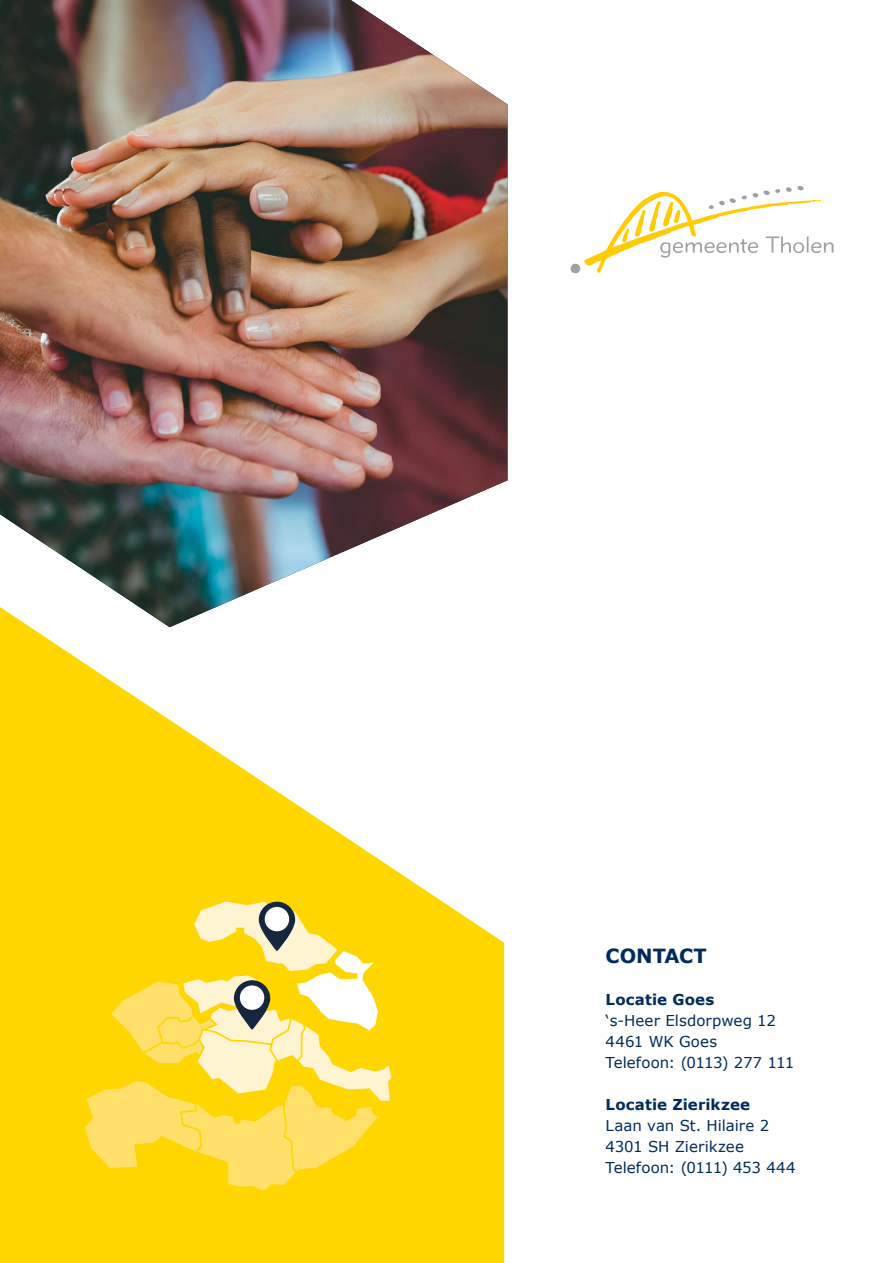
<style>
.page{position:relative;width:893px;height:1263px;background:#fff}
.page>*{position:absolute;margin:0;border:0;box-sizing:border-box;transform-origin:0 0}
.t1{font:700 19.5px "Verdana";letter-spacing:-.005em;color:#002b5c}
.t2{font:15px/21px "Verdana";color:#002b5c}
.t3{font:700 15px "Verdana";letter-spacing:.01em;color:#002b5c}
</style>
<div class="page">
<svg style="left:0;top:627px;width:504px;height:636px;fill:#ffd600"></svg>
<svg style="left:85px;top:901px;width:306px;height:290px;background:#fede42"></svg>
<svg style="left:234px;top:980px;width:36px;height:50px"></svg>
<div style="left:240px;top:985px;width:24px;height:25px;background:#fff;border-radius:50%"></div>
<svg style="left:259px;top:902px;width:36px;height:49px"></svg>
<div style="left:265px;top:907px;width:24px;height:24px;background:#fff;border-radius:50%"></div>
<img style="left:0;top:0;width:507px;height:627px">
<svg style="left:570px;top:186px;width:263px;height:87px"></svg>
<h1 class="t1" style="left:606px;top:944px;width:103px">CONTACT</h1>
<p class="t3" style="left:606px;top:990px;width:110px">Locatie Goes</p>
<p class="t2" style="left:606px;top:1010px;width:190px">‘s-Heer Elsdorpweg 12<br>4461 WK Goes<br>Telefoon: (0113) 277 111</p>
<p class="t3" style="left:606px;top:1095px;width:146px">Locatie Zierikzee</p>
<p class="t2" style="left:606px;top:1115px;width:192px">Laan van St. Hilaire 2<br>4301 SH Zierikzee<br>Telefoon: (0111) 453 444</p>
</div>
